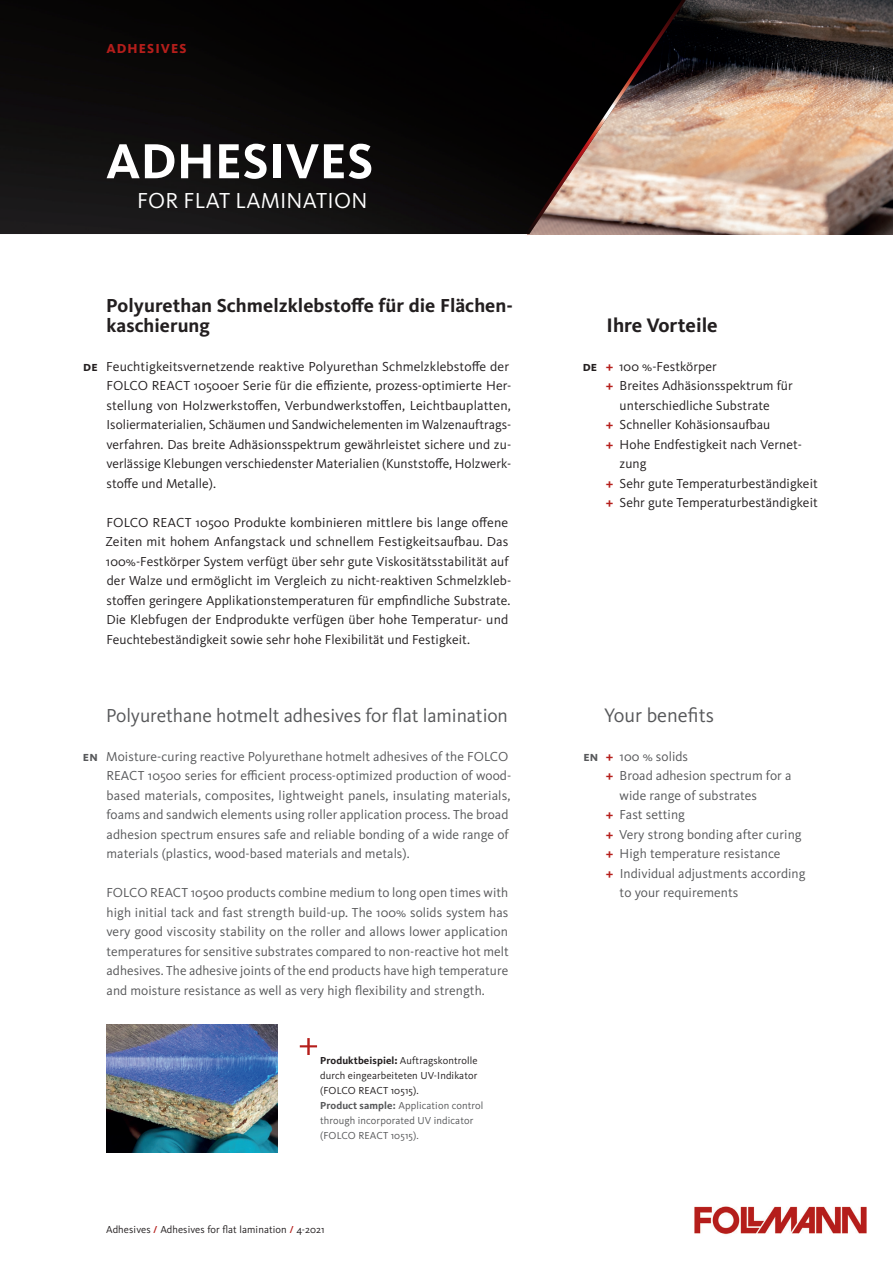
<style>
.page{position:relative;width:893px;height:1263px;background:#fff}
.page>*{position:absolute;margin:0;border:0;box-sizing:border-box;transform-origin:0 0}
.H4_EN{font:700 51px "Kievit Pro";letter-spacing:.005em;color:#fff}
.H4_EN-2{font:22.5px "Kievit Pro";letter-spacing:.01em;color:#fff}
.H4_DE{font:700 20.25px "Kievit Pro";color:#231f20}
.Fließtext_____Aufzäh{font:20.25px "Kievit Pro";color:#57585a}
.H4_DE-2{font:700 19.5px/19.5px "Kievit Pro";color:#231f20}
.H4_EN-3{font:19.5px "Kievit Pro";letter-spacing:-.005em;color:#57585a}
.Fließtext_Block_DE{font:13.5px/19.5px "Kievit Pro";letter-spacing:.005em;color:#231f20}
.Fließtext_Block_DE-2{font:13.5px/19.5px "Kievit Pro";letter-spacing:.005em;color:#57585a}
.H5_DE{font:800 13.5px "Kievit Pro";letter-spacing:.08em;color:#b51e1b}
.Länderkennung{font:700 13.5px "Kievit Pro";color:#231f20}
.Länderkennung-2{font:700 13.5px "Kievit Pro";color:#57585a}
.BU_Marginalien_DE{font:10.5px/15px "Kievit Pro";letter-spacing:.01em;color:#231f20}
.s1{font-weight:700}
.s2{font-weight:800}
.s3{font-weight:700;color:#57585a}
.s4{color:#57585a}
.s5{font-weight:500;color:#b51e1b}
.s6{font-weight:700;color:#b51e1b}
</style>
<div class="page">
<img style="left:694px;top:0;width:199px;height:234px">
<img style="left:0;top:0;width:524px;height:234px">
<svg style="left:524px;top:0;width:170px;height:235px;background:#5c4e47"></svg>
<img style="left:106px;top:1025px;width:171px;height:127px">
<img style="left:694px;top:1206px;width:173px;height:29px">
<svg style="left:300px;top:1038px;width:17px;height:17px"></svg>
<p class="H5_DE" style="left:106px;top:40px;width:82px">ADHESIVES</p>
<p class="H4_EN" style="left:106px;top:131px;width:269px">ADHESIVES</p>
<p class="H4_EN-2" style="left:137px;top:187px;width:232px">FOR FLAT LAMINATION</p>
<p class="Länderkennung" style="left:83px;top:358px;width:16px">de</p>
<p class="H4_DE-2" style="left:106px;top:296px;width:408px">Polyurethan Schmelzklebstoffe für die Flächen&shy;kaschierung</p>
<p class="Fließtext_Block_DE" style="left:106px;top:356px;width:406px">Feuchtigkeitsvernetzende reaktive Polyurethan Schmelzklebstoffe der FOLCO REACT 10500er Serie für die effiziente, prozess-optimierte Her&shy;stellung von Holzwerkstoffen, Verbundwerkstoffen, Leichtbauplatten, Isoliermaterialien, Schäumen und Sandwichelementen im Walzenauftrags&shy;verfahren. Das breite Adhäsionsspektrum gewährleistet sichere und zu&shy;verlässige Klebungen verschiedenster Materialien (Kunststoffe, Holzwerk&shy;stoffe und Metalle).</p>
<p class="Fließtext_Block_DE" style="left:105px;top:512px;width:407px">FOLCO REACT 10500 Produkte kombinieren mittlere bis lange offene Zeiten mit hohem Anfangstack und schnellem Festigkeitsaufbau. Das 100%-Festkörper System verfügt über sehr gute Viskositätsstabilität auf der Walze und ermöglicht im Vergleich zu nicht-reaktiven Schmelzkleb&shy;stoffen geringere Applikationstemperaturen für empfindliche Substrate.<br>Die Klebfugen der Endprodukte verfügen über hohe Temperatur- und Feuchtebeständigkeit sowie sehr hohe Flexibilität und Festigkeit.</p>
<p class="Länderkennung-2" style="left:83px;top:748px;width:16px">en</p>
<p class="H4_EN-3" style="left:106px;top:703px;width:403px">Polyurethane hotmelt adhesives for flat lamination</p>
<p class="Fließtext_Block_DE-2" style="left:106px;top:746px;width:406px">Moisture-curing reactive Polyurethane hotmelt adhesives of the FOLCO REACT 10500 series for efficient process-optimized production of wood&shy;based materials, composites, lightweight panels, insulating materials, foams and sandwich elements using roller application process. The broad adhesion spectrum ensures safe and reliable bonding of a wide range of materials (plastics, wood-based materials and metals).</p>
<p class="Fließtext_Block_DE-2" style="left:106px;top:883px;width:404px;text-align:justify">FOLCO REACT 10500 products combine medium to long open times with high initial tack and fast strength build-up. The 100% solids system has very good viscosity stability on the roller and allows lower application temperatures for sensitive substrates compared to non-reactive hot melt adhesives. The adhesive joints of the end products have high temperature and moisture resistance as well as very high flexibility and strength.</p>
<p class="BU_Marginalien_DE" style="left:320px;top:1053px;width:165px"><span class="s1">Produktbeispiel</span><span class="s2">:</span> Auftragskontrolle durch eingearbeiteten UV-Indikator (FOLCO REACT 10515).<br><span class="s3">Product sample:</span> <span class="s4">Application control through incorporated UV indicator (FOLCO REACT 10515).</span></p>
<p class="BU_Marginalien_DE" style="left:106px;top:1222px;width:220px">Adhesives <span class="s5">/</span> Adhesives for flat lamination <span class="s5">/</span> 4-2021</p>
<p class="Länderkennung" style="left:583px;top:358px;width:16px">de</p>
<p class="H4_DE" style="left:607px;top:313px;width:113px">Ihre Vorteile</p>
<p class="Fließtext_Block_DE" style="left:606px;top:356px;width:113px"><span class="s6">+</span> 100 %-Festkörper</p>
<p class="Fließtext_Block_DE" style="left:620px;top:376px;width:175px;text-indent:-14px"><span class="s6">+</span> Breites Adhäsionsspektrum für unterschiedliche Substrate</p>
<p class="Fließtext_Block_DE" style="left:606px;top:415px;width:166px"><span class="s6">+</span> Schneller Kohäsionsaufbau</p>
<p class="Fließtext_Block_DE" style="left:620px;top:434px;width:184px;text-indent:-14px"><span class="s6">+</span> Hohe Endfestigkeit nach Vernet&shy;zung</p>
<p class="Fließtext_Block_DE" style="left:606px;top:473px;width:214px"><span class="s6">+</span> Sehr gute Temperaturbeständigkeit</p>
<p class="Fließtext_Block_DE" style="left:606px;top:493px;width:214px"><span class="s6">+</span> Sehr gute Temperaturbeständigkeit</p>
<p class="Fließtext_____Aufzäh" style="left:604px;top:703px;width:111px">Your benefits</p>
<p class="Fließtext_Block_DE-2" style="left:606px;top:746px;width:84px"><span class="s6">+</span> 100 % solids</p>
<p class="Fließtext_Block_DE-2" style="left:620px;top:766px;width:173px;text-indent:-14px"><span class="s6">+</span> Broad adhesion spectrum for a wide range of substrates</p>
<p class="Fließtext_Block_DE-2" style="left:606px;top:805px;width:81px"><span class="s6">+</span> Fast setting</p>
<p class="Fließtext_Block_DE-2" style="left:606px;top:824px;width:198px"><span class="s6">+</span> Very strong bonding after curing</p>
<p class="Fließtext_Block_DE-2" style="left:606px;top:844px;width:176px"><span class="s6">+</span> High temperature resistance</p>
<p class="Fließtext_Block_DE-2" style="left:620px;top:863px;width:187px;text-indent:-14px"><span class="s6">+</span> Individual adjustments according to your requirements</p>
<p class="Länderkennung-2" style="left:583px;top:748px;width:16px">en</p>
</div>
